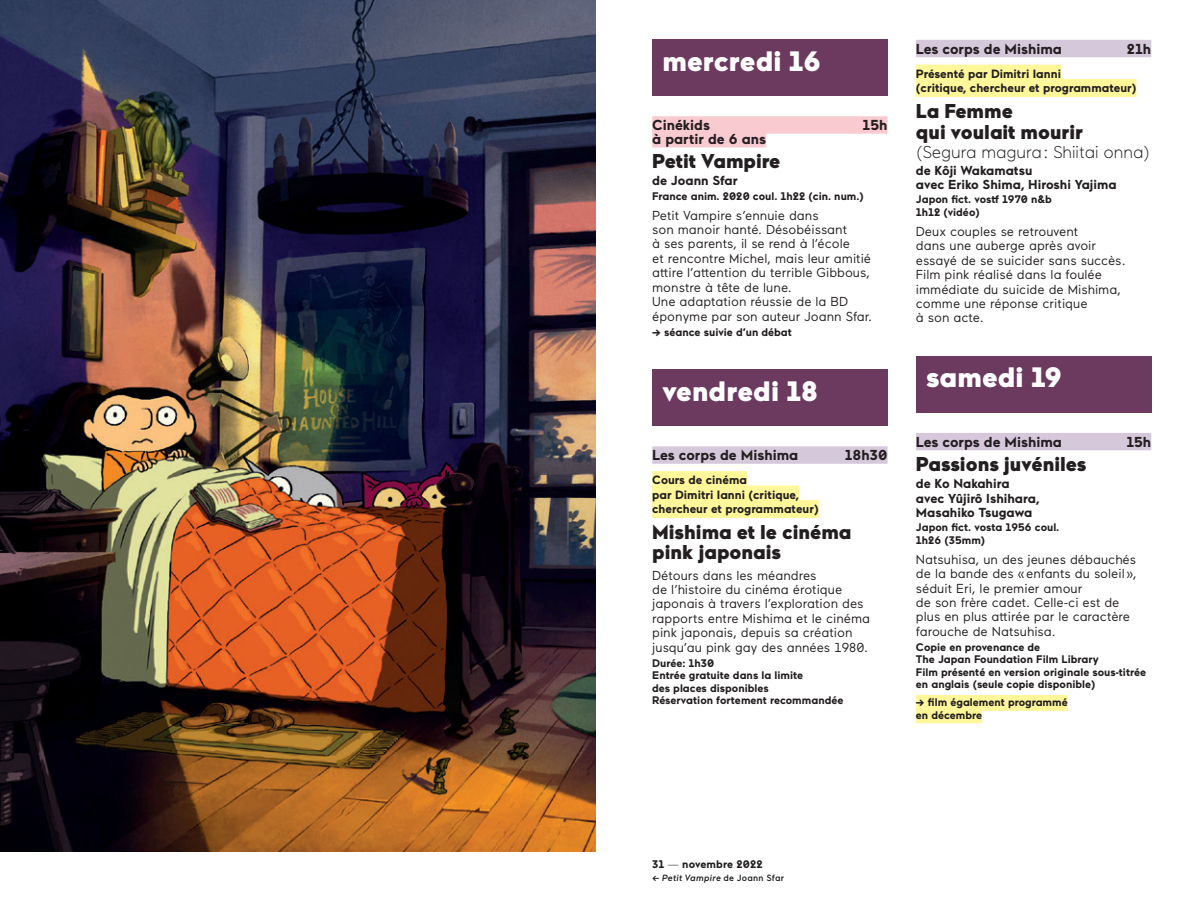
<style>
.page{position:relative;width:1191px;height:908px;background:#fff}
.page>*{position:absolute;margin:0;border:0;box-sizing:border-box;transform-origin:0 0}
.t1{font:900 28px "Maax";letter-spacing:.005em;color:#fff}
.t2{font:900 20px/20.4px "Maax";color:#231f20}
.t3{font:300 17px "Maax";color:#231f20}
.t4{font:700 14.4px "Maax";color:#231f20}
.t5{font:13px/14.4px "Maax";color:#231f20}
.t6{font:700 13px/14.4px "Maax";color:#231f20}
.t7{font:700 12px/14.4px "Maax";color:#231f20}
.t8{font:700 11px/12.4px "Maax";color:#231f20}
.t9{font:500 9px "Maax";letter-spacing:.03em;color:#231f20}
.s1{font-weight:300}
.s2{font-style:italic}
</style>
<div class="page">
<img style="left:0;top:0;width:595px;height:850px">
<div style="left:652px;top:40px;width:235px;height:56px;background:#6c395f"></div>
<div style="left:652px;top:116px;width:235px;height:18px;background:#f9cad0"></div>
<div style="left:652px;top:130px;width:114px;height:17px;background:#f9cad0"></div>
<div style="left:652px;top:370px;width:235px;height:56px;background:#6c395f"></div>
<div style="left:652px;top:446px;width:235px;height:17px;background:#d5c8db"></div>
<div style="left:652px;top:471px;width:95px;height:18px;background:#fff79a"></div>
<div style="left:652px;top:485px;width:147px;height:18px;background:#fff79a"></div>
<div style="left:652px;top:499px;width:166px;height:18px;background:#fff79a"></div>
<div style="left:916px;top:40px;width:235px;height:17px;background:#d5c8db"></div>
<div style="left:916px;top:65px;width:145px;height:18px;background:#fff79a"></div>
<div style="left:916px;top:79px;width:220px;height:18px;background:#fff79a"></div>
<div style="left:916px;top:356px;width:235px;height:56px;background:#6c395f"></div>
<div style="left:916px;top:432px;width:235px;height:18px;background:#d5c8db"></div>
<div style="left:916px;top:694px;width:151px;height:16px;background:#fff79a"></div>
<div style="left:916px;top:707px;width:66px;height:16px;background:#fff79a"></div>
<h1 class="t1" style="left:662px;top:42px;width:160px">mercredi 16</h1>
<p class="t4" style="left:652px;top:115px;width:59px">Cinékids</p>
<p class="t4" style="left:862px;top:115px;width:26px">15h</p>
<p class="t4" style="left:652px;top:129px;width:115px">à partir de 6 ans</p>
<h2 class="t2" style="left:652px;top:150px;width:130px">Petit Vampire</h2>
<p class="t6" style="left:652px;top:173px;width:87px">de Joann Sfar</p>
<p class="t8" style="left:652px;top:189px;width:213px">France anim. 2020 coul. 1h22 (cin. num.)</p>
<p class="t5" style="left:652px;top:207px;width:221px">Petit Vampire s’ennuie dans<br>son manoir hanté. Désobéissant<br>à ses parents, il se rend à l’école<br>et rencontre Michel, mais leur amitié attire l’attention du terrible Gibbous, monstre à tête de lune.<br>Une adaptation réussie de la BD éponyme par son auteur Joann Sfar.</p>
<p class="t8" style="left:652px;top:325px;width:141px">→ séance suivie d’un débat</p>
<h1 class="t1" style="left:662px;top:372px;width:157px">vendredi 18</h1>
<p class="t4" style="left:652px;top:445px;width:148px">Les corps de Mishima</p>
<p class="t4" style="left:845px;top:445px;width:44px">18h30</p>
<p class="t7" style="left:652px;top:472px;width:168px">Cours de cinéma<br>par Dimitri Ianni (critique, chercheur et programmateur)</p>
<h2 class="t2" style="left:652px;top:520px;width:201px">Mishima et le cinéma pink japonais</h2>
<p class="t5" style="left:652px;top:567px;width:219px">Détours dans les méandres<br>de l’histoire du cinéma érotique japonais à travers l’exploration des rapports entre Mishima et le cinéma pink japonais, depuis sa création jusqu’au pink gay des années 1980.</p>
<p class="t8" style="left:652px;top:656px;width:193px">Durée: 1h30<br>Entrée gratuite dans la limite<br>des places disponibles<br>Réservation fortement recommandée</p>
<p class="t4" style="left:916px;top:39px;width:148px">Les corps de Mishima</p>
<p class="t4" style="left:1127px;top:39px;width:26px">21h</p>
<p class="t7" style="left:916px;top:66px;width:222px">Présenté par Dimitri Ianni<br>(critique, chercheur et programmateur)</p>
<h2 class="t2" style="left:916px;top:100px;width:169px">La Femme<br>qui voulait mourir</h2>
<h3 class="t3" style="left:916px;top:140px;width:236px">(Segura magura : Shiitai onna)</h3>
<p class="t6" style="left:916px;top:162px;width:202px">de Kôji Wakamatsu<br>avec Eriko Shima, Hiroshi Yajima</p>
<p class="t8" style="left:916px;top:193px;width:137px">Japon fict. vostf 1970 n&amp;b<br>1h12 (vidéo)</p>
<p class="t5" style="left:916px;top:223px;width:211px">Deux couples se retrouvent<br>dans une auberge après avoir essayé de se suicider sans succès.<br>Film pink réalisé dans la foulée immédiate du suicide de Mishima, comme une réponse critique<br>à son acte.</p>
<h1 class="t1" style="left:926px;top:359px;width:137px">samedi 19</h1>
<p class="t4" style="left:916px;top:432px;width:148px">Les corps de Mishima</p>
<p class="t4" style="left:1126px;top:432px;width:26px">15h</p>
<h2 class="t2" style="left:916px;top:452px;width:172px">Passions juvéniles</h2>
<p class="t6" style="left:916px;top:475px;width:125px">de Ko Nakahira avec Yûjirô Ishihara,<br>Masahiko Tsugawa</p>
<p class="t8" style="left:916px;top:520px;width:145px">Japon fict. vosta 1956 coul.<br>1h26 (35mm)</p>
<p class="t5" style="left:916px;top:551px;width:222px">Natsuhisa, un des jeunes débauchés de la bande des « enfants du soleil », séduit Eri, le premier amour<br>de son frère cadet. Celle-ci est de plus en plus attirée par le caractère farouche de Natsuhisa.</p>
<p class="t8" style="left:916px;top:640px;width:232px">Copie en provenance de<br>The Japan Foundation Film Library<br>Film présenté en version originale sous-titrée en anglais (seule copie disponible)</p>
<p class="t8" style="left:916px;top:695px;width:153px">→ film également programmé en décembre</p>
<p class="t8" style="left:652px;top:857px;width:112px">31 <span class="s1">—</span> novembre 2022</p>
<p class="t9" style="left:652px;top:871px;width:133px">← <span class="s2">Petit Vampire</span> de Joann Sfar</p>
</div>
